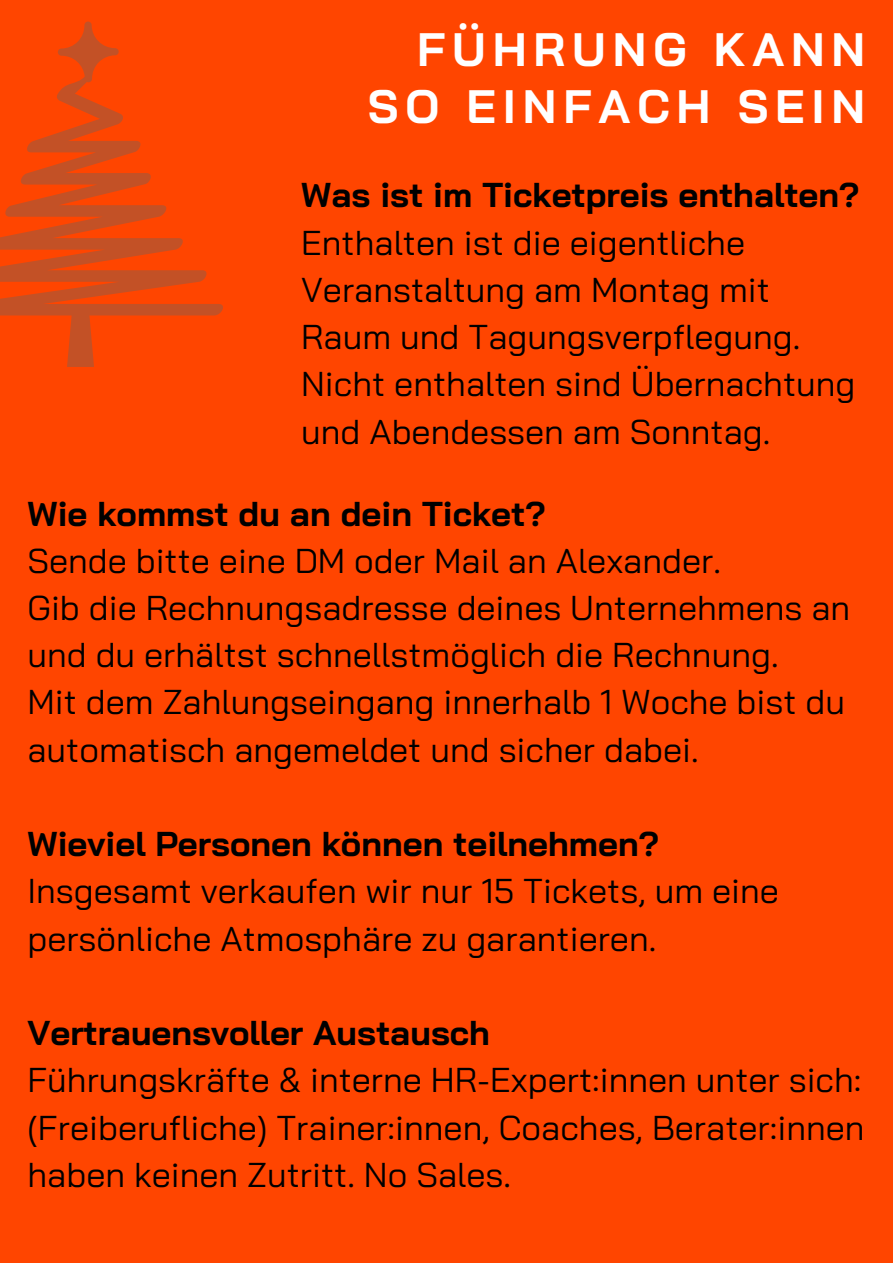
<style>
.page{position:relative;width:893px;height:1264px;background:#fff}
.page>*{position:absolute;margin:0;border:0;box-sizing:border-box;transform-origin:0 0}
.t1{font:700 46.8px/56.1px "Bai Jamjuree";letter-spacing:.145em;color:#fff;text-align:right}
.t2{font:34.5px/47.2px "Bai Jamjuree";color:#000}
.t3{font:700 34.5px "Bai Jamjuree";color:#000}
</style>
<div class="page">
<div style="left:0;top:0;width:892px;height:1262px;background:#ff4500"></div>
<svg style="left:0;top:22px;width:223px;height:344px"></svg>
<h1 class="t1" style="left:368px;top:21px;width:499px">FÜHRUNG KANN<br>SO EINFACH SEIN</h1>
<p class="t3" style="left:301px;top:173px;width:560px">Was ist im Ticketpreis enthalten?</p>
<p class="t2" style="left:301px;top:218px;width:556px">Enthalten ist die eigentliche<br>Veranstaltung am Montag mit<br>Raum und Tagungsverpflegung.<br>Nicht enthalten sind Übernachtung und Abendessen am Sonntag.</p>
<p class="t3" style="left:27px;top:491px;width:519px">Wie kommst du an dein Ticket?</p>
<p class="t2" style="left:27px;top:536px;width:824px">Sende bitte eine DM oder Mail an Alexander.<br>Gib die Rechnungsadresse deines Unternehmens an und du erhältst schnellstmöglich die Rechnung.<br>Mit dem Zahlungseingang innerhalb 1 Woche bist du automatisch angemeldet und sicher dabei.</p>
<p class="t3" style="left:27px;top:821px;width:633px">Wieviel Personen können teilnehmen?</p>
<p class="t2" style="left:27px;top:866px;width:753px">Insgesamt verkaufen wir nur 15 Tickets, um eine persönliche Atmosphäre zu garantieren.</p>
<p class="t3" style="left:27px;top:1010px;width:464px">Vertrauensvoller Austausch</p>
<p class="t2" style="left:27px;top:1055px;width:838px;text-align:justify">Führungskräfte &amp; interne HR-Expert:innen unter sich: (Freiberufliche) Trainer:innen, Coaches, Berater:innen haben keinen Zutritt. No Sales.</p>
</div>
